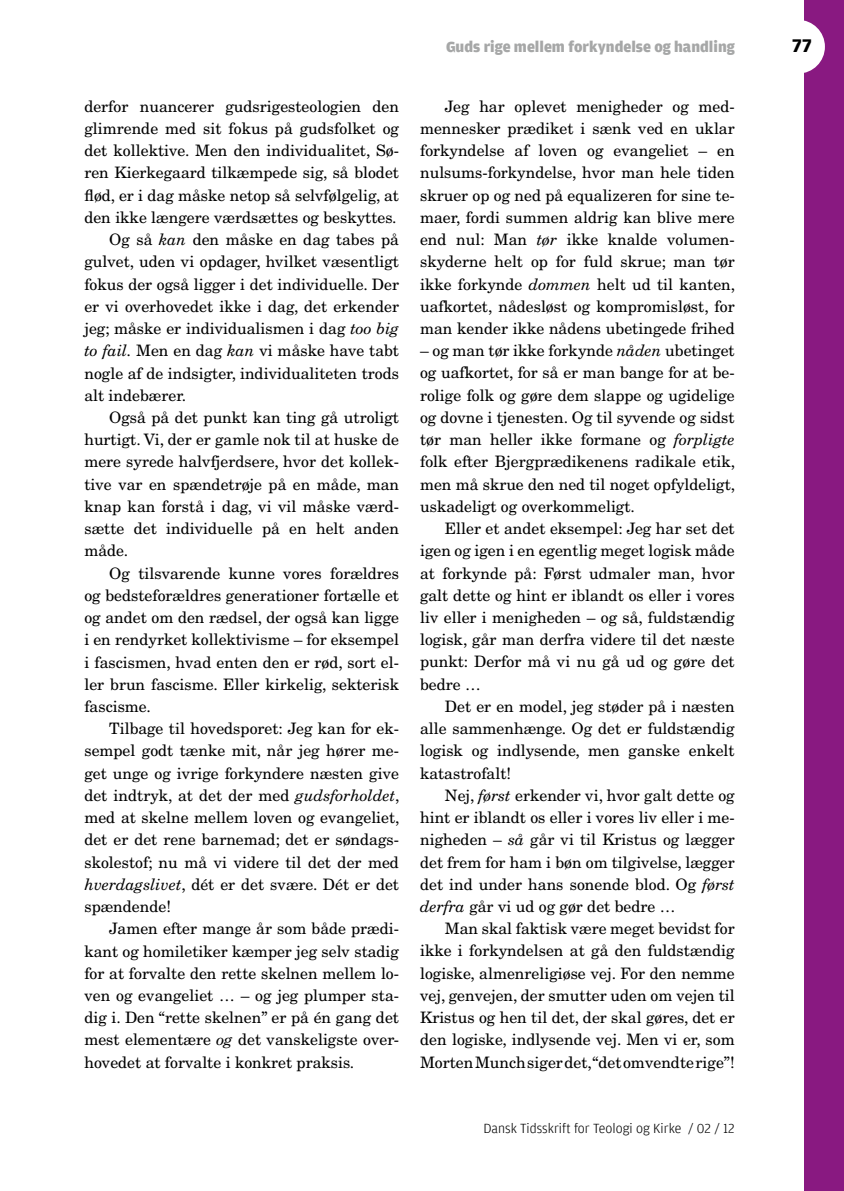
<style>
.page{position:relative;width:844px;height:1191px;background:#fff}
.page>*{position:absolute;margin:0;border:0;box-sizing:border-box;transform-origin:0 0}
.t1{font:700 19.25px "Amplitude";color:#000}
.t2{font:15.75px/22.2px "New Century Schlbk";color:#000;text-align:justify}
.t3{font:900 15.75px "Amplitude";color:#a6a7a7}
.t4{font:300 14px "Amplitude";color:#000}
.s1{font-style:italic}
</style>
<div class="page">
<div style="left:804px;top:0;width:39px;height:1191px;background:#891981"></div>
<div style="left:771px;top:20px;width:53px;height:54px;background:#fff;border-radius:50%"></div>
<p class="t2" style="left:84px;top:95px;width:316px">derfor nuancerer gudsrigesteologien den</p>
<p class="t2" style="left:84px;top:117px;width:316px">glimrende med sit fokus på gudsfolket og</p>
<p class="t2" style="left:84px;top:139px;width:316px">det kollektive. Men den individualitet, Sø-</p>
<p class="t2" style="left:84px;top:162px;width:316px">ren Kierkegaard tilkæmpede sig, så blodet</p>
<p class="t2" style="left:84px;top:184px;width:316px">flød, er i dag måske netop så selvfølgelig, at</p>
<p class="t2" style="left:84px;top:206px;width:314px">den ikke længere værdsættes og beskyttes.</p>
<p class="t2" style="left:109px;top:228px;width:291px">Og så <span class="s1">kan</span> den måske en dag tabes på</p>
<p class="t2" style="left:84px;top:251px;width:316px">gulvet, uden vi opdager, hvilket væsentligt</p>
<p class="t2" style="left:84px;top:273px;width:316px">fokus der også ligger i det individuelle. Der</p>
<p class="t2" style="left:84px;top:295px;width:316px">er vi overhovedet ikke i dag, det erkender</p>
<p class="t2" style="left:84px;top:317px;width:316px">jeg; måske er individualismen i dag <span class="s1">too big</span></p>
<p class="t2" style="left:84px;top:339px;width:316px"><span class="s1">to fail.</span> Men en dag <span class="s1">kan</span> vi måske have tabt</p>
<p class="t2" style="left:84px;top:362px;width:316px">nogle af de indsigter, individualiteten trods</p>
<p class="t2" style="left:84px;top:384px;width:103px">alt indebærer.</p>
<p class="t2" style="left:109px;top:406px;width:291px">Også på det punkt kan ting gå utroligt</p>
<p class="t2" style="left:84px;top:428px;width:316px">hurtigt. Vi, der er gamle nok til at huske de</p>
<p class="t2" style="left:84px;top:451px;width:316px">mere syrede halvfjerdsere, hvor det kollek-</p>
<p class="t2" style="left:84px;top:473px;width:316px">tive var en spændetrøje på en måde, man</p>
<p class="t2" style="left:84px;top:495px;width:316px">knap kan forstå i dag, vi vil måske værd-</p>
<p class="t2" style="left:84px;top:517px;width:316px">sætte det individuelle på en helt anden</p>
<p class="t2" style="left:84px;top:539px;width:45px">måde.</p>
<p class="t2" style="left:109px;top:562px;width:291px">Og tilsvarende kunne vores forældres</p>
<p class="t2" style="left:84px;top:584px;width:316px">og bedsteforældres generationer fortælle et</p>
<p class="t2" style="left:84px;top:606px;width:316px">og andet om den rædsel, der også kan ligge</p>
<p class="t2" style="left:84px;top:628px;width:316px">i en rendyrket kollektivisme – for eksempel</p>
<p class="t2" style="left:84px;top:651px;width:316px">i fascismen, hvad enten den er rød, sort el-</p>
<p class="t2" style="left:84px;top:673px;width:316px">ler brun fascisme. Eller kirkelig, sekterisk</p>
<p class="t2" style="left:84px;top:695px;width:68px">fascisme.</p>
<p class="t2" style="left:109px;top:717px;width:291px">Tilbage til hovedsporet: Jeg kan for ek-</p>
<p class="t2" style="left:84px;top:739px;width:316px">sempel godt tænke mit, når jeg hører me-</p>
<p class="t2" style="left:84px;top:762px;width:316px">get unge og ivrige forkyndere næsten give</p>
<p class="t2" style="left:84px;top:784px;width:316px">det indtryk, at det der med <span class="s1">gudsforholdet</span>,</p>
<p class="t2" style="left:84px;top:806px;width:317px">med at skelne mellem loven og evangeliet,</p>
<p class="t2" style="left:84px;top:828px;width:316px">det er det rene barnemad; det er søndags-</p>
<p class="t2" style="left:84px;top:851px;width:316px">skolestof; nu må vi videre til det der med</p>
<p class="t2" style="left:84px;top:873px;width:316px"><span class="s1">hverdagslivet</span>, dét er det svære. Dét er det</p>
<p class="t2" style="left:84px;top:895px;width:88px">spændende!</p>
<p class="t2" style="left:109px;top:917px;width:291px">Jamen efter mange år som både prædi-</p>
<p class="t2" style="left:84px;top:939px;width:316px">kant og homiletiker kæmper jeg selv stadig</p>
<p class="t2" style="left:84px;top:962px;width:316px">for at forvalte den rette skelnen mellem lo-</p>
<p class="t2" style="left:84px;top:984px;width:316px">ven og evangeliet … – og jeg plumper sta-</p>
<p class="t2" style="left:84px;top:1006px;width:316px">dig i. Den “rette skelnen” er på én gang det</p>
<p class="t2" style="left:84px;top:1028px;width:316px">mest elementære <span class="s1">og</span> det vanskeligste over-</p>
<p class="t2" style="left:84px;top:1051px;width:271px">hovedet at forvalte i konkret praksis.</p>
<p class="t3" style="left:446px;top:38px;width:290px">Guds rige mellem forkyndelse og handling</p>
<p class="t1" style="left:792px;top:35px;width:21px">77</p>
<p class="t2" style="left:420px;top:95px;width:316px;text-indent:25px">Jeg har oplevet menigheder og med&shy;mennesker prædiket i sænk ved en uklar forkyndelse af loven og evangeliet – en nulsums-forkyndelse, hvor man hele tiden skruer op og ned på equalizeren for sine te&shy;maer, fordi summen aldrig kan blive mere end nul: Man <span class="s1">tør</span> ikke knalde volumen&shy;skyderne helt op for fuld skrue; man tør ikke forkynde <span class="s1">dommen</span> helt ud til kanten, uafkortet, nådesløst og kompromisløst, for man kender ikke nådens ubetingede frihed</p>
<p class="t2" style="left:420px;top:339px;width:316px">– og man tør ikke forkynde <span class="s1">nåden</span> ubetinget og uafkortet, for så er man bange for at be&shy;rolige folk og gøre dem slappe og ugidelige og dovne i tjenesten. Og til syvende og sidst tør man heller ikke formane og <span class="s1">forpligte </span>folk efter Bjergprædikenens radikale etik, men må skrue den ned til noget opfyldeligt, uskadeligt og overkommeligt.</p>
<p class="t2" style="left:420px;top:517px;width:316px;text-indent:25px">Eller et andet eksempel: Jeg har set det igen og igen i en egentlig meget logisk måde at forkynde på: Først udmaler man, hvor galt dette og hint er iblandt os eller i vores liv eller i menigheden – og så, fuldstændig logisk, går man derfra videre til det næste punkt: Derfor må vi nu gå ud og gøre det bedre …</p>
<p class="t2" style="left:420px;top:695px;width:316px;text-indent:25px">Det er en model, jeg støder på i næsten alle sammenhænge. Og det er fuldstændig logisk og indlysende, men ganske enkelt katastrofalt!</p>
<p class="t2" style="left:420px;top:784px;width:316px;text-indent:25px">Nej, <span class="s1">først</span> erkender vi, hvor galt dette og hint er iblandt os eller i vores liv eller i me&shy;nigheden – <span class="s1">så</span> går vi til Kristus og lægger det frem for ham i bøn om tilgivelse, lægger det ind under hans sonende blod. Og <span class="s1">først derfra</span> går vi ud og gør det bedre …</p>
<p class="t2" style="left:420px;top:917px;width:316px;text-indent:25px">Man skal faktisk være meget bevidst for ikke i forkyndelsen at gå den fuldstændig logiske, almenreligiøse vej. For den nemme vej, genvejen, der smutter uden om vejen til Kristus og hen til det, der skal gøres, det er den logiske, indlysende vej. Men vi er, som Morten Munch siger det, “det omvendte rige”!</p>
<p class="t4" style="left:483px;top:1120px;width:253px">Dansk Tidsskrift for Teologi og Kirke / 02 / 12</p>
</div>
